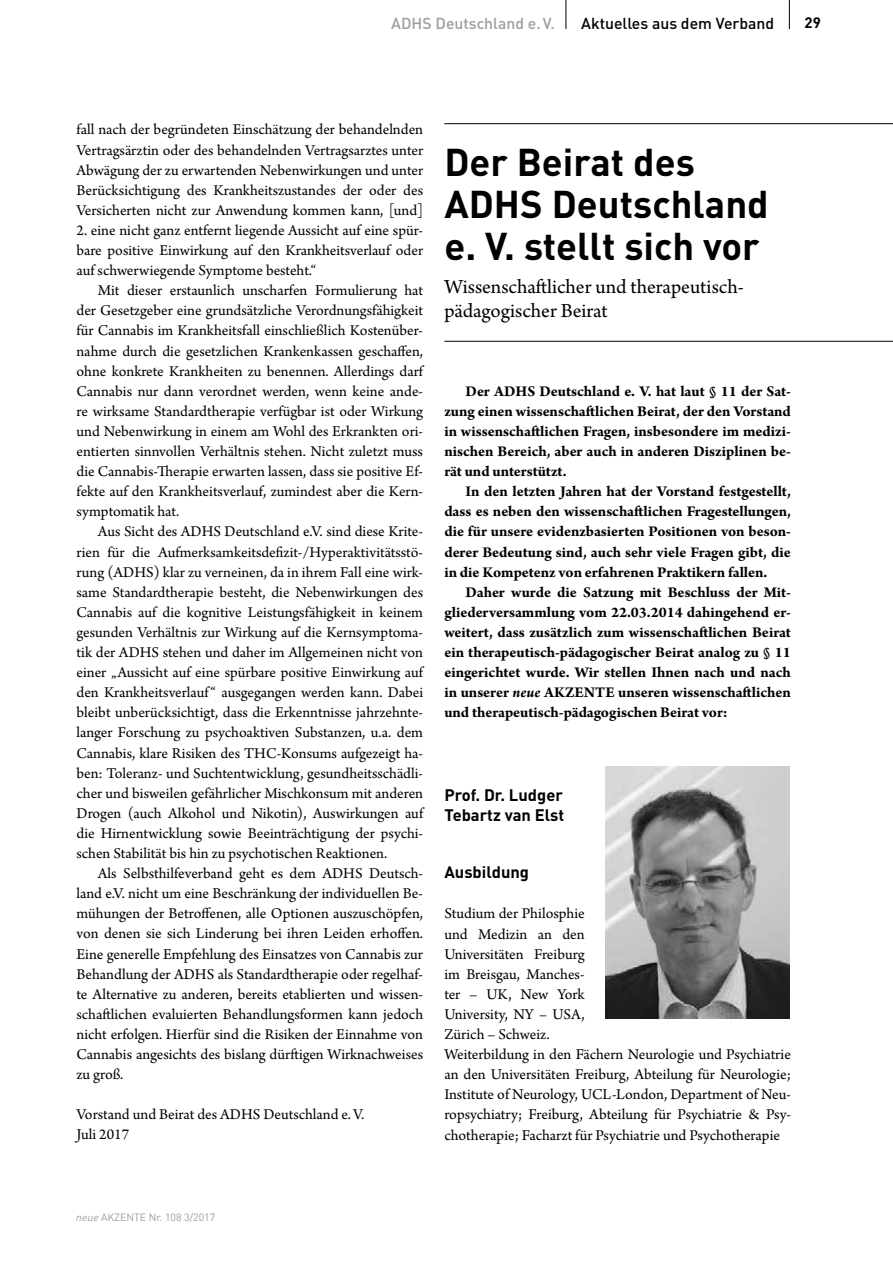
<style>
.page{position:relative;width:893px;height:1263px;background:#fff}
.page>*{position:absolute;margin:0;border:0;box-sizing:border-box;transform-origin:0 0}
.t1{font:700 38.25px/42px "DIN";color:#000}
.t2{font:21px/24px "Arno Pro";letter-spacing:-.005em;color:#000}
.t3{font:700 16.5px/19.8px "DIN";color:#000}
.t4{font:15.75px/20.1px "Arno Pro";color:#000;text-align:justify}
.t5{font:700 15.75px/20.1px "Arno Pro";letter-spacing:-.005em;color:#000;text-align:justify}
.t6{font:500 15.75px "DIN";color:#000}
.t7{font:500 15.75px "DIN";color:#9d9d9c}
.t8{font:700 15px "DIN";color:#000}
.t9{font:10.5px "DIN";color:#9d9d9c}
.s1{font-style:italic}
</style>
<div class="page">
<svg style="left:789px;top:0;width:1px;height:29px"></svg>
<svg style="left:566px;top:0;width:1px;height:29px"></svg>
<img style="left:606px;top:766px;width:183px;height:253px">
<hr style="left:444px;top:123px;width:449px;height:1px;background:#000">
<hr style="left:444px;top:341px;width:449px;height:1px;background:#000">
<p class="t7" style="left:391px;top:13px;width:165px">ADHS Deutschland e.V.</p>
<p class="t6" style="left:581px;top:13px;width:194px">Aktuelles aus dem Verband</p>
<p class="t8" style="left:804px;top:13px;width:18px">29</p>
<p class="t4" style="left:77px;top:120px;width:348px">fall nach der begründeten Einschätzung der behandelnden Vertragsärztin oder des behandelnden Vertragsarztes unter Abwägung der zu erwartenden Nebenwirkungen und unter Berücksichtigung des Krankheitszustandes der oder des Versicherten nicht zur Anwendung kommen kann, [und]</p>
<p class="t4" style="left:77px;top:221px;width:348px">2. eine nicht ganz entfernt liegende Aussicht auf eine spür&shy;bare positive Einwirkung auf den Krankheitsverlauf oder auf schwerwiegende Symptome besteht.“</p>
<p class="t4" style="left:77px;top:281px;width:348px;text-indent:21px">Mit dieser erstaunlich unscharfen Formulierung hat der Gesetzgeber eine grundsätzliche Verordnungsfähigkeit für Cannabis im Krankheitsfall einschließlich Kostenüber&shy;nahme durch die gesetzlichen Krankenkassen geschaffen, ohne konkrete Krankheiten zu benennen. Allerdings darf Cannabis nur dann verordnet werden, wenn keine ande&shy;re wirksame Standardtherapie verfügbar ist oder Wirkung und Nebenwirkung in einem am Wohl des Erkrankten ori&shy;entierten sinnvollen Verhältnis stehen. Nicht zuletzt muss die Cannabis-Therapie erwarten lassen, dass sie positive Ef&shy;fekte auf den Krankheitsverlauf, zumindest aber die Kern&shy;symptomatik hat.</p>
<p class="t4" style="left:77px;top:522px;width:348px;text-indent:21px">Aus Sicht des ADHS Deutschland e.V. sind diese Krite&shy;rien für die Aufmerksamkeitsdefizit-/Hyperaktivitätsstö&shy;rung (ADHS) klar zu verneinen, da in ihrem Fall eine wirk&shy;same Standardtherapie besteht, die Nebenwirkungen des Cannabis auf die kognitive Leistungsfähigkeit in keinem gesunden Verhältnis zur Wirkung auf die Kernsymptoma&shy;tik der ADHS stehen und daher im Allgemeinen nicht von einer „Aussicht auf eine spürbare positive Einwirkung auf den Krankheitsverlauf “ ausgegangen werden kann. Dabei bleibt unberücksichtigt, dass die Erkenntnisse jahrzehnte&shy;langer Forschung zu psychoaktiven Substanzen, u.a. dem Cannabis, klare Risiken des THC-Konsums aufgezeigt ha&shy;ben: Toleranz- und Suchtentwicklung, gesundheitsschädli&shy;cher und bisweilen gefährlicher Mischkonsum mit anderen Drogen (auch Alkohol und Nikotin), Auswirkungen auf die Hirnentwicklung sowie Beeinträchtigung der psychi&shy;schen Stabilität bis hin zu psychotischen Reaktionen.</p>
<p class="t4" style="left:77px;top:864px;width:348px;text-indent:21px">Als Selbsthilfeverband geht es dem ADHS Deutsch&shy;land e.V. nicht um eine Beschränkung der individuellen Be&shy;mühungen der Betroffenen, alle Optionen auszuschöpfen, von denen sie sich Linderung bei ihren Leiden erhoffen.<br>Eine generelle Empfehlung des Einsatzes von Cannabis zur Behandlung der ADHS als Standardtherapie oder regelhaf&shy;te Alternative zu anderen, bereits etablierten und wissen&shy;schaftlichen evaluierten Behandlungsformen kann jedoch nicht erfolgen. Hierfür sind die Risiken der Einnahme von Cannabis angesichts des bislang dürftigen Wirknachweises zu groß.</p>
<p class="t4" style="left:77px;top:1105px;width:289px">Vorstand und Beirat des ADHS Deutschland e.V.<br>Juli 2017</p>
<h1 class="t1" style="left:444px;top:140px;width:326px">Der Beirat des<br>ADHS Deutschland e. V. stellt sich vor</h1>
<h2 class="t2" style="left:444px;top:276px;width:301px">Wissenschaftlicher und therapeutisch&shy;pädagogischer Beirat</h2>
<p class="t5" style="left:444px;top:382px;width:348px;text-indent:21px">Der ADHS Deutschland e. V. hat laut § 11 der Sat&shy;zung einen wissenschaftlichen Beirat, der den Vorstand in wissenschaftlichen Fragen, insbesondere im medizi&shy;nischen Bereich, aber auch in anderen Disziplinen be&shy;rät und unterstützt.</p>
<p class="t5" style="left:444px;top:482px;width:348px;text-indent:21px">In den letzten Jahren hat der Vorstand festgestellt, dass es neben den wissenschaftlichen Fragestellungen, die für unsere evidenzbasierten Positionen von beson&shy;derer Bedeutung sind, auch sehr viele Fragen gibt, die in die Kompetenz von erfahrenen Praktikern fallen.</p>
<p class="t5" style="left:444px;top:583px;width:348px;text-indent:21px">Daher wurde die Satzung mit Beschluss der Mit&shy;gliederversammlung vom 22.03.2014 dahingehend er&shy;weitert, dass zusätzlich zum wissenschaftlichen Beirat ein therapeutisch-pädagogischer Beirat analog zu § 11 eingerichtet wurde. Wir stellen Ihnen nach und nach in unserer <span class="s1">neue</span> AKZENTE unseren wissenschaftlichen und therapeutisch-pädagogischen Beirat vor:</p>
<p class="t3" style="left:444px;top:784px;width:121px">Prof. Dr. Ludger<br>Tebartz van Elst</p>
<p class="t3" style="left:444px;top:861px;width:86px">Ausbildung</p>
<p class="t4" style="left:444px;top:904px;width:348px;text-align:left">Studium der Philosphie<br>und Medizin an den<br>Universitäten Freiburg<br>im Breisgau, Manches-<br>ter – UK, New York<br>University, NY – USA,<br>Zürich – Schweiz.<br>Weiterbildung in den Fächern Neurologie und Psychiatrie an den Universitäten Freiburg, Abteilung für Neurologie; Institute of Neurology, UCL-London, Department of Neu&shy;ropsychiatry; Freiburg, Abteilung für Psychiatrie &amp; Psy&shy;chotherapie; Facharzt für Psychiatrie und Psychotherapie</p>
<p class="t9" style="left:75px;top:1210px;width:141px"><span class="s1">neue</span> AKZENTE Nr. 108 3/2017</p>
</div>
